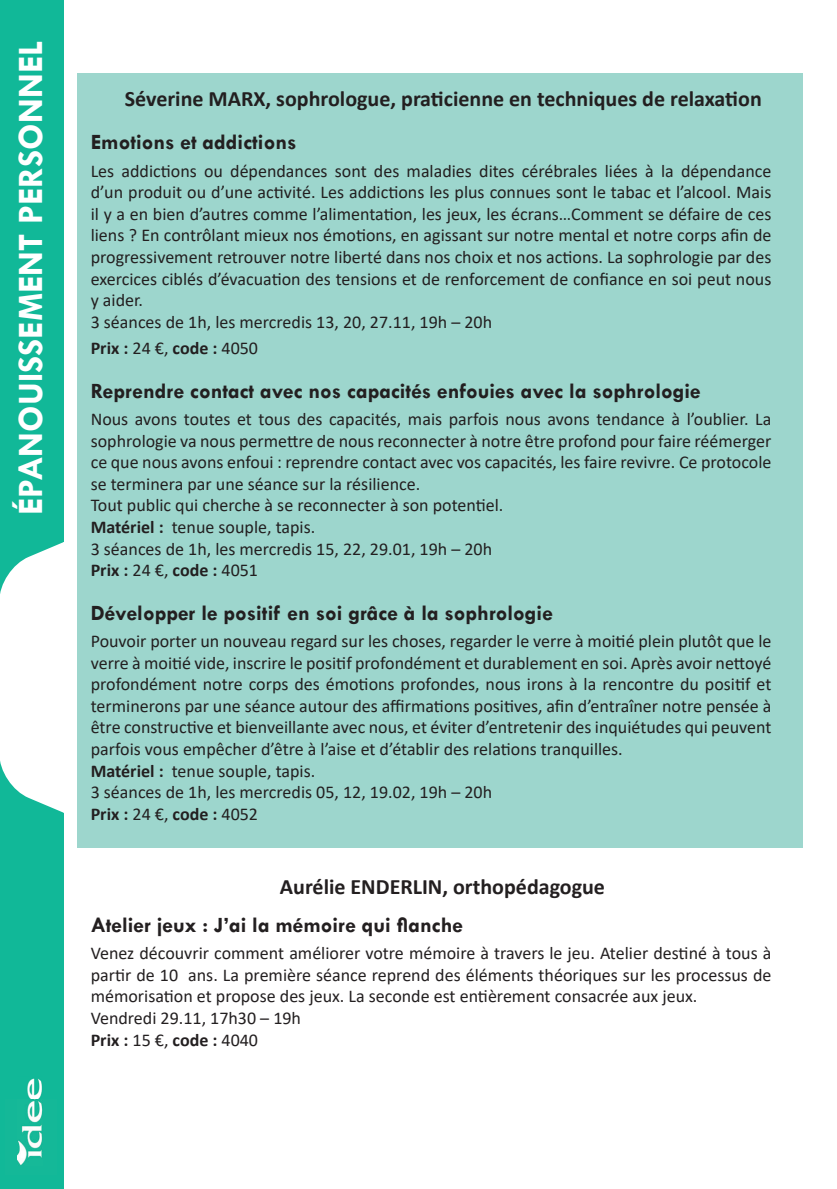
<style>
.page{position:relative;width:837px;height:1189px;background:#fff}
.page>*{position:absolute;margin:0;border:0;box-sizing:border-box;transform-origin:0 0}
.t1{font:700 36px "Tw Cen";color:#fff}
.t2{font:700 22px "Tw Cen";color:#231f20}
.t3{font:700 22px "Calibri";color:#231f20}
.t4{font:18px/21.6px "Calibri";color:#231f20}
.t5{font:700 18px "Calibri";color:#231f20}
.s1{font-weight:400}
.s2{font-weight:700}
</style>
<div class="page">
<div style="left:0;top:0;width:63px;height:1189px;background:#11b898"></div>
<svg style="left:0;top:542px;width:64px;height:271px;background:#dff5f1"></svg>
<div style="left:77px;top:73px;width:726px;height:775px;background:#9dd6cd"></div>
<img style="left:17px;top:1078px;width:26px;height:87px">
<h1 class="t1" style="left:9px;top:515px;width:476px;rotate:-90deg">ÉPANOUISSEMENT PERSONNEL</h1>
<p class="t3" style="left:125px;top:83px;width:638px">Séverine MARX, sophrologue, praticienne en techniques de relaxation</p>
<p class="t2" style="left:91px;top:129px;width:207px">Emotions et addictions</p>
<p class="t4" style="left:91px;top:159px;width:682px">Les addictions ou dépendances sont des maladies dites cérébrales liées à la dépendance d’un produit ou d’une activité. Les addictions les plus connues sont le tabac et l’alcool. Mais il y a en bien d’autres comme l’alimentation, les jeux, les écrans…Comment se défaire de ces liens ? En contrôlant mieux nos émotions, en agissant sur notre mental et notre corps afin de progressivement retrouver notre liberté dans nos choix et nos actions. La sophrologie par des exercices ciblés d’évacuation des tensions et de renforcement de confiance en soi peut nous y aider.<br>3 séances de 1h, les mercredis 13, 20, 27.11, 19h – 20h</p>
<p class="t5" style="left:91px;top:335px;width:169px">Prix : <span class="s1">24 €,</span> code : <span class="s1">4050</span></p>
<p class="t2" style="left:91px;top:377px;width:611px">Reprendre contact avec nos capacités enfouies avec la sophrologie</p>
<p class="t4" style="left:91px;top:408px;width:682px">Nous avons toutes et tous des capacités, mais parfois nous avons tendance à l’oublier. La sophrologie va nous permettre de nous reconnecter à notre être profond pour faire réémerger ce que nous avons enfoui : reprendre contact avec vos capacités, les faire revivre. Ce protocole se terminera par une séance sur la résilience.<br>Tout public qui cherche à se reconnecter à son potentiel.<br><span class="s2">Matériel :</span> tenue souple, tapis.<br>3 séances de 1h, les mercredis 15, 22, 29.01, 19h – 20h<br><span class="s2">Prix :</span> 24 €, <span class="s2">code :</span> 4051</p>
<p class="t2" style="left:91px;top:599px;width:463px">Développer le positif en soi grâce à la sophrologie</p>
<p class="t4" style="left:91px;top:629px;width:682px">Pouvoir porter un nouveau regard sur les choses, regarder le verre à moitié plein plutôt que le verre à moitié vide, inscrire le positif profondément et durablement en soi. Après avoir nettoyé profondément notre corps des émotions profondes, nous irons à la rencontre du positif et terminerons par une séance autour des affirmations positives, afin d’entraîner notre pensée à être constructive et bienveillante avec nous, et éviter d’entretenir des inquiétudes qui peuvent parfois vous empêcher d’être à l’aise et d’établir des relations tranquilles.<br><span class="s2">Matériel :</span> tenue souple, tapis.<br>3 séances de 1h, les mercredis 05, 12, 19.02, 19h – 20h<br><span class="s2">Prix :</span> 24 €, <span class="s2">code :</span> 4052</p>
<p class="t3" style="left:280px;top:871px;width:326px">Aurélie ENDERLIN, orthopédagogue</p>
<p class="t2" style="left:91px;top:911px;width:374px">Atelier jeux : J’ai la mémoire qui flanche</p>
<p class="t4" style="left:91px;top:942px;width:682px">Venez découvrir comment améliorer votre mémoire à travers le jeu. Atelier destiné à tous à partir de 10 ans. La première séance reprend des éléments théoriques sur les processus de mémorisation et propose des jeux. La seconde est entièrement consacrée aux jeux.<br>Vendredi 29.11, 17h30 – 19h<br><span class="s2">Prix :</span> 15 €, <span class="s2">code :</span> 4040</p>
</div>
